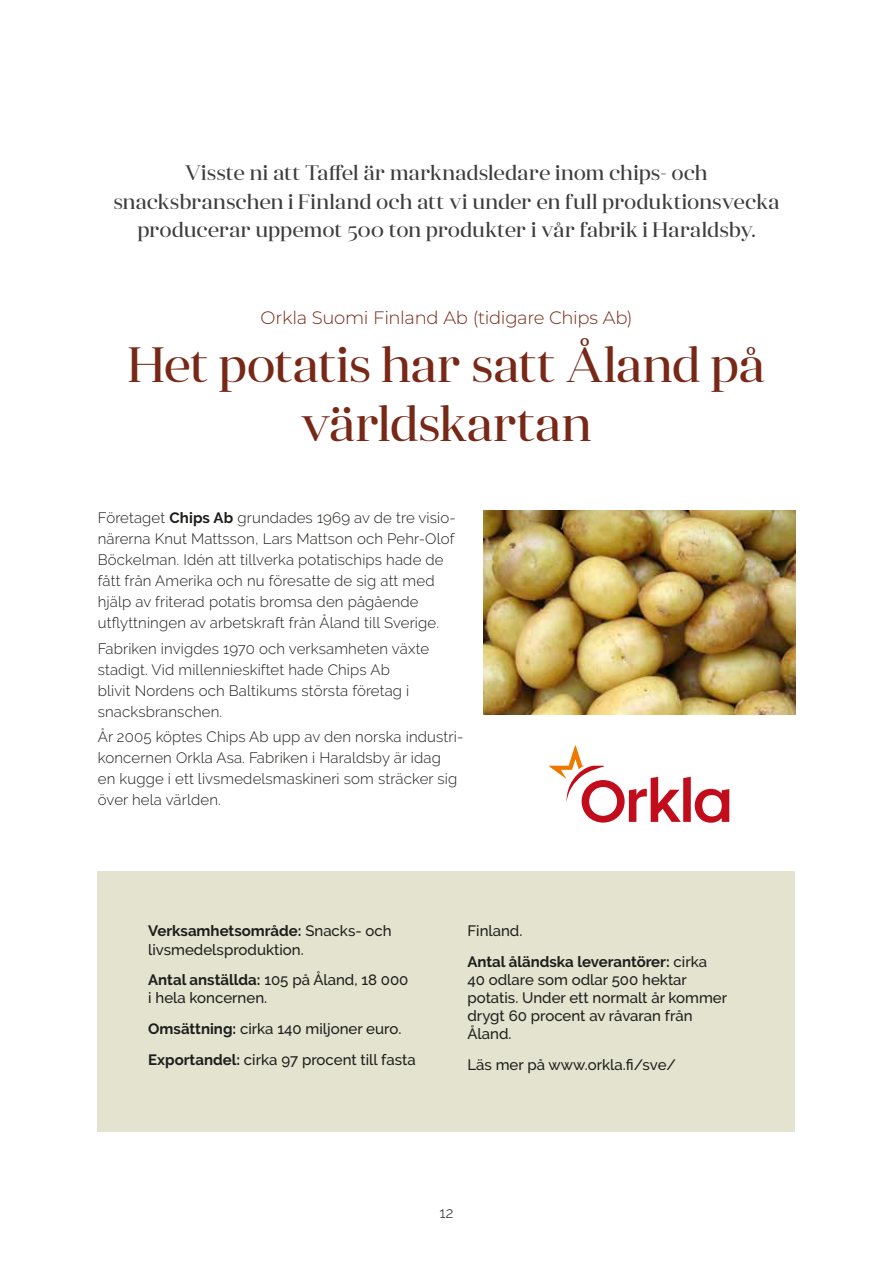
<style>
.page{position:relative;width:893px;height:1263px;background:#fff}
.page>*{position:absolute;margin:0;border:0;box-sizing:border-box;transform-origin:0 0}
.t1{font:49.5px/59.4px "Anglecia Pro Display";letter-spacing:-.02em;color:#772816;text-align:center}
.t2{font:21px/28.5px "Anglecia Pro Display";letter-spacing:-.005em;color:#3d3d3c;text-align:center}
.t3{font:300 18px "Montserrat";letter-spacing:-.02em;color:#772816}
.t4{font:300 15px/21px "Raleway";letter-spacing:.01em;color:#1d1d1b}
.t5{font:500 15px/18px "Raleway";color:#1d1d1b}
.t6{font:700 15px/30.8px "Raleway";color:#1d1d1b}
.s1{font-weight:700}
.s2{font-weight:500}
</style>
<div class="page">
<div style="left:98px;top:871px;width:697px;height:261px;background:#e3e3d0"></div>
<img style="left:483px;top:510px;width:312px;height:204px">
<svg style="left:549px;top:745px;width:180px;height:78px"></svg>
<h2 class="t2" style="left:113px;top:158px;width:667px">Visste ni att Taffel är marknadsledare inom chips- och snacksbranschen i Finland och att vi under en full produktionsvecka producerar uppemot 500 ton produkter i vår fabrik i Haraldsby.</h2>
<p class="t3" style="left:260px;top:305px;width:374px">Orkla Suomi Finland Ab (tidigare Chips Ab)</p>
<h1 class="t1" style="left:128px;top:333px;width:639px">Het potatis har satt Åland på världskartan</h1>
<p class="t4" style="left:98px;top:507px;width:359px">Företaget <span class="s1">Chips Ab</span> grundades 1969 av de tre visio&shy;närerna Knut Mattsson, Lars Mattson och Pehr-Olof Böckelman. Idén att tillverka potatischips hade de fått från Amerika och nu föresatte de sig att med hjälp av friterad potatis bromsa den pågående utflyttningen av arbetskraft från Åland till Sverige.</p>
<p class="t4" style="left:98px;top:638px;width:333px">Fabriken invigdes 1970 och verksamheten växte stadigt. Vid millennieskiftet hade Chips Ab<br>blivit Nordens och Baltikums största företag i snacksbranschen.</p>
<p class="t4" style="left:98px;top:726px;width:367px">År 2005 köptes Chips Ab upp av den norska industri&shy;koncernen Orkla Asa. Fabriken i Haraldsby är idag<br>en kugge i ett livsmedelsmaskineri som sträcker sig över hela världen.</p>
<p class="t5" style="left:148px;top:922px;width:245px"><span class="s1">Verksamhetsområde:</span> Snacks- och livsmedelsproduktion.</p>
<p class="t5" style="left:148px;top:971px;width:262px"><span class="s1">Antal anställda:</span> 105 på Åland, 18 000 i hela koncernen.</p>
<p class="t5" style="left:148px;top:1013px;width:269px;line-height:30.8px"><span class="s1">Omsättning:</span> cirka 140 miljoner euro.<br><span class="s1">Exportandel:</span> cirka 97 procent till fasta</p>
<p class="t6" style="left:467px;top:916px;width:241px"><span class="s2">Finland.<br></span>Antal åländska leverantörer: <span class="s2">cirka</span></p>
<p class="t5" style="left:467px;top:971px;width:261px">40 odlare som odlar 500 hektar potatis. Under ett normalt år kommer drygt 60 procent av råvaran från<br>Åland.</p>
<p class="t5" style="left:467px;top:1056px;width:210px">Läs mer på www.orkla.fi/sve/</p>
<p class="t4" style="left:440px;top:1202px;width:15px">12</p>
</div>
